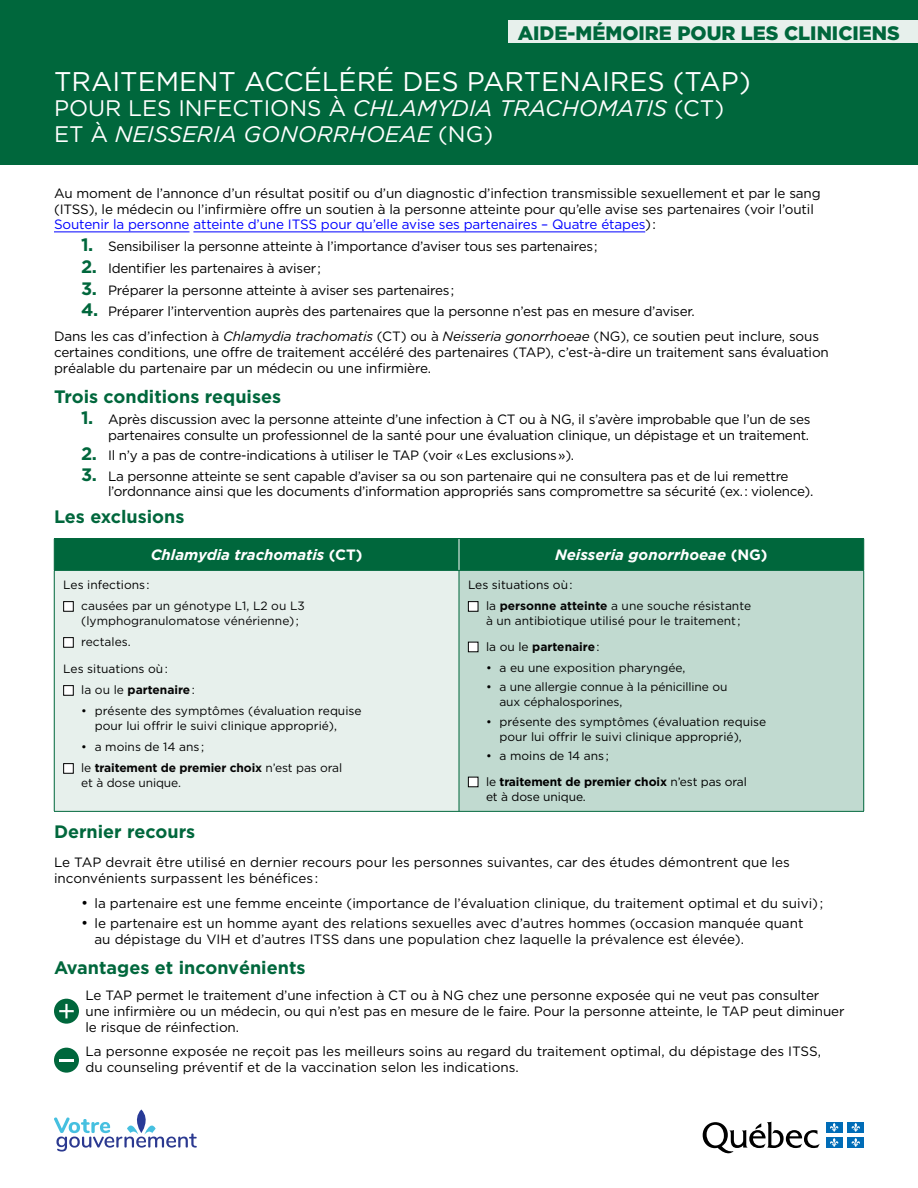
<style>
.page{position:relative;width:918px;height:1188px;background:#fff}
.page>*{position:absolute;margin:0;border:0;box-sizing:border-box;transform-origin:0 0}
.t1{font:27px "Gotham HTF";color:#fff}
.t2{font:italic 22.5px/25.5px "Gotham HTF";color:#fff}
.t3{font:900 19.5px "Gotham HTF";color:#00673c}
.H2_-_L{font:700 18px "Gotham HTF";color:#00673c}
.TH{font:italic 700 15px "Gotham HTF";color:#fff}
.t4{font:13.5px/15.8px "Gotham HTF";letter-spacing:-.01em;color:#000}
.TD{font:12px/15px "Gotham HTF";color:#000}
.TD_-_L{font:12px/15px "Gotham HTF";color:#050505}
.TD_-_L-2{font:700 12px "Gotham HTF";color:#050505}
.TD-2{font:700 12px "Gotham HTF";color:#050505}
.s1{font-style:normal}
.s2{color:#00f}
.s3{font-weight:700;font-size:18px;color:#00673c}
.s4{font-style:italic}
.s5{font-weight:400}
.s6{color:#050505}
.s7{font-weight:700}
.s8{font-weight:400;color:#000}
.s9{color:#000}
.s10{font-size:14.85px}
</style>
<div class="page">
<div style="left:0;top:0;width:918px;height:164px;background:#00673c"></div>
<svg style="left:703px;top:1122px;width:117px;height:32px"></svg>
<div style="left:826px;top:1122px;width:17px;height:10px;background:#006cb7"></div>
<svg style="left:830px;top:1123px;width:9px;height:9px"></svg>
<div style="left:847px;top:1122px;width:17px;height:10px;background:#006cb7"></div>
<svg style="left:851px;top:1123px;width:9px;height:9px"></svg>
<div style="left:826px;top:1137px;width:17px;height:11px;background:#006cb7"></div>
<svg style="left:830px;top:1138px;width:9px;height:9px"></svg>
<div style="left:847px;top:1137px;width:17px;height:11px;background:#006cb7"></div>
<svg style="left:851px;top:1138px;width:9px;height:9px"></svg>
<svg style="left:54px;top:1109px;width:143px;height:43px"></svg>
<hr style="left:54px;top:232px;width:136px;height:1px;background:#00f">
<hr style="left:193px;top:232px;width:452px;height:1px;background:#00f">
<div style="left:55px;top:539px;width:808px;height:31px;background:#00673c"></div>
<div style="left:54px;top:570px;width:405px;height:241px;background:#e7f0ec"></div>
<div style="left:459px;top:570px;width:405px;height:241px;background:#c1dad0"></div>
<hr style="left:459px;top:539px;width:1px;height:31px;background:#fff">
<hr style="left:54px;top:539px;width:1px;height:31px;background:#00673c">
<hr style="left:54px;top:538px;width:405px;height:1px;background:#00673c">
<hr style="left:54px;top:570px;width:405px;height:1px;background:#00673c">
<hr style="left:459px;top:538px;width:405px;height:1px;background:#00673c">
<hr style="left:863px;top:539px;width:1px;height:31px;background:#00673c">
<hr style="left:459px;top:570px;width:405px;height:1px;background:#00673c">
<hr style="left:54px;top:571px;width:1px;height:240px;background:#00673c">
<hr style="left:54px;top:811px;width:405px;height:1px;background:#00673c">
<hr style="left:459px;top:571px;width:1px;height:240px;background:#00673c">
<hr style="left:863px;top:571px;width:1px;height:240px;background:#00673c">
<hr style="left:459px;top:811px;width:405px;height:1px;background:#00673c">
<div style="left:64px;top:602px;width:9px;height:9px;background:#fff"></div>
<div style="left:63px;top:601px;width:11px;height:11px;border:1px solid #000"></div>
<div style="left:64px;top:638px;width:9px;height:9px;background:#fff"></div>
<div style="left:63px;top:637px;width:11px;height:11px;border:1px solid #000"></div>
<div style="left:64px;top:686px;width:9px;height:9px;background:#fff"></div>
<div style="left:63px;top:685px;width:11px;height:11px;border:1px solid #000"></div>
<div style="left:64px;top:764px;width:9px;height:9px;background:#fff"></div>
<div style="left:63px;top:763px;width:11px;height:11px;border:1px solid #000"></div>
<div style="left:468px;top:602px;width:10px;height:9px;background:#fff"></div>
<div style="left:468px;top:601px;width:10px;height:11px;border:1px solid #000"></div>
<div style="left:468px;top:642px;width:10px;height:10px;background:#fff"></div>
<div style="left:468px;top:642px;width:10px;height:10px;border:1px solid #000"></div>
<div style="left:468px;top:777px;width:10px;height:10px;background:#fff"></div>
<div style="left:468px;top:777px;width:10px;height:10px;border:1px solid #000"></div>
<div style="left:509px;top:21px;width:409px;height:22px;background:#e7f0ec"></div>
<div style="left:54px;top:1048px;width:25px;height:25px;background:#00673c;border-radius:50%"></div>
<svg style="left:59px;top:1059px;width:15px;height:2px"></svg>
<div style="left:54px;top:999px;width:25px;height:25px;background:#00673c;border-radius:50%"></div>
<svg style="left:59px;top:1004px;width:15px;height:14px"></svg>
<h1 class="t3" style="left:518px;top:21px;width:384px">AIDE-MÉMOIRE POUR LES CLINICIENS</h1>
<h1 class="t1" style="left:54px;top:66px;width:698px">TRAITEMENT ACCÉLÉRÉ DES PARTENAIRES (TAP)</h1>
<h1 class="t2" style="left:54px;top:96px;width:672px"><span class="s1">POUR LES INFECTIONS À</span> CHLAMYDIA TRACHOMATIS <span class="s1">(CT)<br>ET À</span> NEISSERIA GONORRHOEAE <span class="s1">(NG)</span></h1>
<p class="t4" style="left:54px;top:185px;width:768px">Au moment de l’annonce d’un résultat positif ou d’un diagnostic d’infection transmissible sexuellement et par le sang (ITSS), le médecin ou l’infirmière offre un soutien à la personne atteinte pour qu’elle avise ses partenaires (voir l’outil<br><span class="s2">Soutenir la personne atteinte d’une ITSS pour qu’elle avise ses partenaires – Quatre étapes</span>):</p>
<p class="t4" style="left:81px;top:238px;width:518px"><span class="s3">1.</span> Sensibiliser la personne atteinte à l’importance d’aviser tous ses partenaires;</p>
<p class="t4" style="left:81px;top:260px;width:241px"><span class="s3">2.</span> Identifier les partenaires à aviser;</p>
<p class="t4" style="left:81px;top:282px;width:375px"><span class="s3">3.</span> Préparer la personne atteinte à aviser ses partenaires;</p>
<p class="t4" style="left:81px;top:303px;width:615px"><span class="s3">4.</span> Préparer l’intervention auprès des partenaires que la personne n’est pas en mesure d’aviser.</p>
<p class="t4" style="left:54px;top:328px;width:776px">Dans les cas d’infection à <span class="s4">Chlamydia trachomatis</span> (CT) ou à <span class="s4">Neisseria gonorrhoeae</span> (NG), ce soutien peut inclure, sous certaines conditions, une offre de traitement accéléré des partenaires (TAP), c’est-à-dire un traitement sans évaluation préalable du partenaire par un médecin ou une infirmière.</p>
<p class="H2_-_L" style="left:54px;top:386px;width:229px">Trois conditions requises</p>
<p class="t4" style="left:81px;top:411px;width:731px;text-align:right"><span class="s3">1.</span> Après discussion avec la personne atteinte d’une infection à CT ou à NG, il s’avère improbable que l’un de ses partenaires consulte un professionnel de la santé pour une évaluation clinique, un dépistage et un traitement.</p>
<p class="t4" style="left:81px;top:447px;width:495px"><span class="s3">2.</span> Il n’y a pas de contre-indications à utiliser le TAP (voir «Les exclusions»).</p>
<p class="t4" style="left:108px;top:468px;width:707px;text-indent:-27px"><span class="s3">3.</span> La personne atteinte se sent capable d’aviser sa ou son partenaire qui ne consultera pas et de lui remettre l’ordonnance ainsi que les documents d’information appropriés sans compromettre sa sécurité (ex.: violence).</p>
<p class="H2_-_L" style="left:54px;top:506px;width:132px">Les exclusions</p>
<p class="TH" style="left:151px;top:546px;width:213px">Chlamydia trachomatis <span class="s1">(CT)</span></p>
<p class="TH" style="left:555px;top:546px;width:214px">Neisseria gonorrhoeae <span class="s1">(NG)</span></p>
<p class="TD" style="left:63px;top:577px;width:88px">Les infections :</p>
<p class="TD_-_L" style="left:81px;top:598px;width:225px">causées par un génotype L1, L2 ou L3 (lymphogranulomatose vénérienne) ;</p>
<p class="TD_-_L" style="left:81px;top:634px;width:51px">rectales.</p>
<p class="TD" style="left:63px;top:661px;width:106px">Les situations où:</p>
<p class="TD_-_L-2" style="left:81px;top:683px;width:115px"><span class="s5">la ou le</span> partenaire<span class="s5">:</span></p>
<p class="TD" style="left:95px;top:703px;width:268px;text-indent:-14px">• présente des <span class="s6">symptômes</span> (évaluation requise pour lui offrir le suivi clinique approprié),</p>
<p class="TD" style="left:81px;top:739px;width:124px">• a moins de 14 ans ;</p>
<p class="TD_-_L" style="left:81px;top:760px;width:262px">le <span class="s7">traitement de premier choix</span> n’est pas oral et à dose unique.</p>
<p class="TD" style="left:468px;top:577px;width:106px">Les situations où:</p>
<p class="TD_-_L" style="left:486px;top:598px;width:267px">la <span class="s7">personne atteinte</span> a une souche résistante à un antibiotique utilisé pour le traitement ;</p>
<p class="TD-2" style="left:486px;top:640px;width:115px"><span class="s8">la ou le</span> partenaire<span class="s8">:</span></p>
<p class="TD_-_L" style="left:486px;top:660px;width:201px"><span class="s9">• a eu une</span> exposition pharyngée,</p>
<p class="TD_-_L" style="left:500px;top:679px;width:229px;text-indent:-14px">• a une allergie connue à la pénicilline ou aux céphalosporines,</p>
<p class="TD" style="left:500px;top:714px;width:268px;text-indent:-14px">• présente des <span class="s6">symptômes</span> (évaluation requise pour lui offrir le suivi clinique approprié),</p>
<p class="TD" style="left:486px;top:748px;width:124px">• a moins de 14 ans ;</p>
<p class="TD" style="left:486px;top:774px;width:262px">le <span class="s7">traitement de premier choix</span> n’est pas oral et à dose unique.</p>
<p class="H2_-_L" style="left:54px;top:821px;width:143px">Dernier recours</p>
<p class="t4" style="left:54px;top:855px;width:737px">Le TAP devrait être utilisé en dernier recours pour les personnes suivantes, car des études démontrent que les inconvénients surpassent les bénéfices :</p>
<p class="t4" style="left:81px;top:895px;width:744px"><span class="s10">•</span> la partenaire est une femme enceinte (importance de l’évaluation clinique, du traitement optimal et du suivi) ;</p>
<p class="t4" style="left:94px;top:915px;width:711px;text-indent:-14px"><span class="s10">•</span> le partenaire est un homme ayant des relations sexuelles avec d’autres hommes (occasion manquée quant au dépistage du VIH et d’autres ITSS dans une population chez laquelle la prévalence est élevée).</p>
<p class="H2_-_L" style="left:54px;top:957px;width:253px">Avantages et inconvénients</p>
<p class="t4" style="left:86px;top:987px;width:761px">Le TAP permet le traitement d’une infection à CT ou à NG chez une personne exposée qui ne veut pas consulter une infirmière ou un médecin, ou qui n’est pas en mesure de le faire. Pour la personne atteinte, le TAP peut diminuer le risque de réinfection.</p>
<p class="t4" style="left:86px;top:1044px;width:737px">La personne exposée ne reçoit pas les meilleurs soins au regard du traitement optimal, du dépistage des ITSS, du counseling préventif et de la vaccination selon les indications.</p>
</div>
